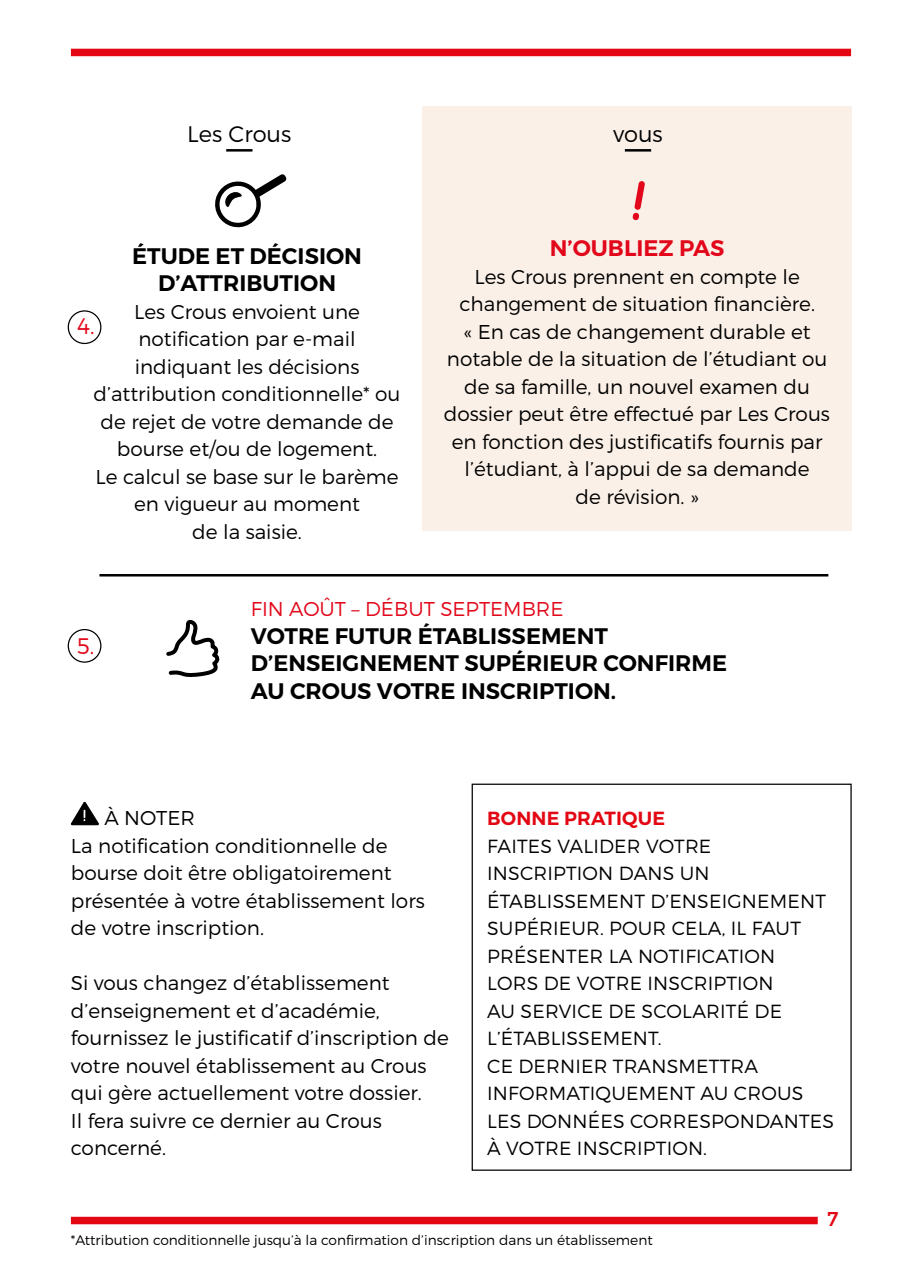
<style>
.page{position:relative;width:922px;height:1276px;background:#fff}
.page>*{position:absolute;margin:0;border:0;box-sizing:border-box;transform-origin:0 0}
.t1{font:600 22.5px/27.5px "Montserrat";color:#000;text-align:center}
.t2{font:300 22.5px "Montserrat";color:#000}
.t3{font:600 22.5px "Montserrat";color:#e2071a}
.t4{font:300 22.5px "Montserrat";color:#e2071a}
.t5{font:300 20px/27.5px "Montserrat";color:#000;text-align:center}
.t6{font:300 20px "Montserrat";color:#e2071a}
.t7{font:20px "Montserrat Alternates";color:#e30613}
.t8{font:300 19px/27.5px "Montserrat";letter-spacing:.01em;color:#000}
.t9{font:600 19px "Montserrat";letter-spacing:.01em;color:#e30613}
.t10{font:300 13.75px "Montserrat";color:#000}
</style>
<div class="page">
<div style="left:422px;top:106px;width:429px;height:425px;background:#fbf0e7"></div>
<hr style="left:99px;top:574px;width:729px;height:2px;background:#000">
<svg style="left:215px;top:174px;width:72px;height:54px"></svg>
<svg style="left:632px;top:181px;width:12px;height:39px"></svg>
<svg style="left:164px;top:576px;width:58px;height:101px"></svg>
<hr style="left:226px;top:149px;width:26px;height:3px;background:#000">
<hr style="left:624px;top:149px;width:27px;height:3px;background:#000">
<div style="left:68px;top:310px;width:33px;height:34px;border:1px solid #000;border-radius:50%"></div>
<div style="left:68px;top:629px;width:33px;height:34px;border:1px solid #000;border-radius:50%"></div>
<div style="left:471px;top:783px;width:380px;height:387px;border:1px solid #000"></div>
<svg style="left:70px;top:801px;width:29px;height:25px"></svg>
<div style="left:71px;top:49px;width:779px;height:7px;background:#e30613"></div>
<div style="left:71px;top:1216px;width:746px;height:8px;background:#e30613"></div>
<p class="t2" style="left:187px;top:120px;width:105px">Les Crous</p>
<p class="t2" style="left:613px;top:120px;width:51px">vous</p>
<p class="t1" style="left:132px;top:242px;width:231px">ÉTUDE ET DÉCISION<br>D’ATTRIBUTION</p>
<p class="t5" style="left:93px;top:297px;width:308px">Les Crous envoient une notification par e-mail indiquant les décisions d’attribution conditionnelle* ou de rejet de votre demande de bourse et/ou de logement.<br>Le calcul se base sur le barème en vigueur au moment<br>de la saisie.</p>
<p class="t4" style="left:77px;top:312px;width:19px">4.</p>
<p class="t3" style="left:549px;top:234px;width:176px">N’OUBLIEZ PAS</p>
<p class="t5" style="left:444px;top:262px;width:387px">Les Crous prennent en compte le changement de situation financière.<br>« En cas de changement durable et notable de la situation de l’étudiant ou de sa famille, un nouvel examen du dossier peut être effectué par Les Crous en fonction des justificatifs fournis par l’étudiant, à l’appui de sa demande<br>de révision. »</p>
<p class="t4" style="left:77px;top:632px;width:19px">5.</p>
<p class="t6" style="left:251px;top:596px;width:314px">FIN AOÛT – DÉBUT SEPTEMBRE</p>
<p class="t1" style="left:251px;top:622px;width:477px;text-align:left">VOTRE FUTUR ÉTABLISSEMENT<br>D’ENSEIGNEMENT SUPÉRIEUR CONFIRME<br>AU CROUS VOTRE INSCRIPTION.</p>
<p class="t5" style="left:71px;top:804px;width:355px;text-align:left;text-indent:33px">À NOTER<br>La notification conditionnelle de bourse doit être obligatoirement présentée à votre établissement lors de votre inscription.</p>
<p class="t5" style="left:71px;top:969px;width:379px;text-align:left">Si vous changez d’établissement d’enseignement et d’académie, fournissez le justificatif d’inscription de votre nouvel établissement au Crous qui gère actuellement votre dossier.<br>Il fera suivre ce dernier au Crous concerné.</p>
<p class="t9" style="left:487px;top:806px;width:179px">BONNE PRATIQUE</p>
<p class="t8" style="left:487px;top:832px;width:348px">FAITES VALIDER VOTRE<br>INSCRIPTION DANS UN<br>ÉTABLISSEMENT D’ENSEIGNEMENT<br>SUPÉRIEUR. POUR CELA, IL FAUT<br>PRÉSENTER LA NOTIFICATION<br>LORS DE VOTRE INSCRIPTION<br>AU SERVICE DE SCOLARITÉ DE<br>L’ÉTABLISSEMENT.<br>CE DERNIER TRANSMETTRA<br>INFORMATIQUEMENT AU CROUS<br>LES DONNÉES CORRESPONDANTES<br>À VOTRE INSCRIPTION.</p>
<p class="t7" style="left:827px;top:1205px;width:13px">7</p>
<p class="t10" style="left:71px;top:1231px;width:583px">*Attribution conditionnelle jusqu’à la confirmation d’inscription dans un établissement</p>
</div>
